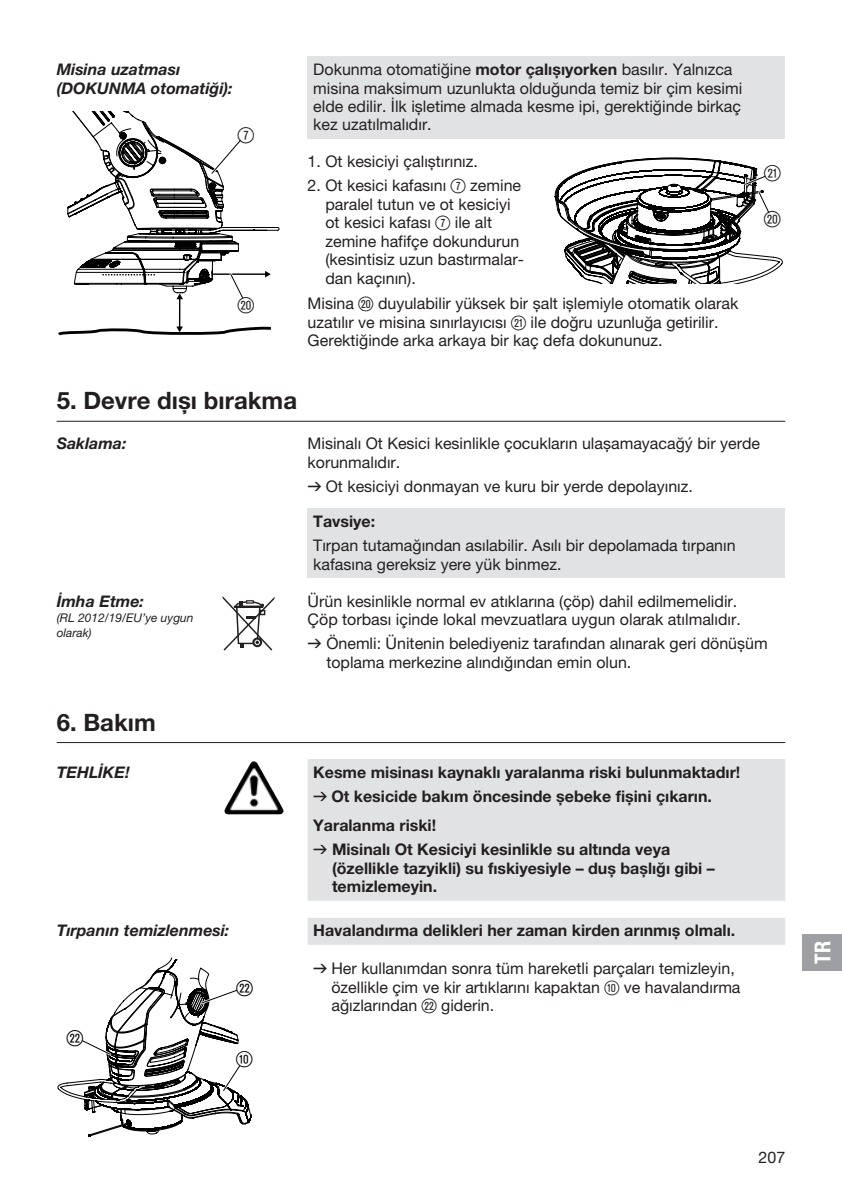
<style>
.page{position:relative;width:842px;height:1191px;background:#fff}
.page>*{position:absolute;margin:0;border:0;box-sizing:border-box;transform-origin:0 0}
.t1{font:700 24px "GARDENA Pro";color:#231f20}
.t2{font:22.2px/46px "Ziffernim Kreisund Quadrat BQ";color:#231f20}
.t3{font:22px "Ziffernim Kreisund Quadrat BQ";color:#000}
.t4{font:22px "Ziffernim Kreisund Quadrat BQ";color:#231f20}
.t5{font:22px "GARDENA Pro Bo Cond";color:#fff}
.t6{font:16px/18.4px "GARDENA Pro";color:#231f20}
.t7{font:700 16px/24px "GARDENA Pro";color:#231f20}
.t8{font:italic 700 16px/18.4px "GARDENA Pro";color:#231f20}
.t9{font:italic 12px/15px "GARDENA Pro";color:#231f20}
.s1{font-weight:700}
.s2{font-family:"Ziffernim Kreisund Quadrat BQ";font-size:20px}
.s3{font-family:"Formdruck"}
.s4{font-family:"Formdruck";font-weight:400}
</style>
<div class="page">
<div style="left:308px;top:57px;width:477px;height:82px;background:#e1e2e4"></div>
<svg style="left:58px;top:112px;width:222px;height:224px"></svg>
<svg style="left:554px;top:157px;width:229px;height:126px"></svg>
<div style="left:308px;top:509px;width:477px;height:69px;background:#e1e2e4"></div>
<hr style="left:57px;top:421px;width:728px;height:1px;background:#231f20">
<svg style="left:222px;top:596px;width:53px;height:55px"></svg>
<svg style="left:308px;top:759px;width:477px;height:185px;background:#e3e4e6"></svg>
<hr style="left:57px;top:742px;width:728px;height:1px;background:#231f20">
<img style="left:227px;top:761px;width:26px;height:44px">
<svg style="left:57px;top:957px;width:194px;height:180px"></svg>
<div style="left:802px;top:934px;width:40px;height:36px;background:#9d9fa2"></div>
<p class="t8" style="left:57px;top:60px;width:177px">Misina uzatması (DOKUNMA otomatiği):</p>
<h3 class="t4" style="left:238px;top:122px;width:18px">7</h3>
<h3 class="t4" style="left:238px;top:292px;width:18px">P</h3>
<p class="t6" style="left:313px;top:60px;width:430px">Dokunma otomatiğine <span class="s1">motor çalışıyorken</span> basılır. Yalnızca misina maksimum uzunlukta olduğunda temiz bir çim kesimi elde edilir. İlk işletime almada kesme ipi, gerektiğinde birkaç kez uzatılmalıdır.</p>
<p class="t6" style="left:308px;top:152px;width:172px">1. Ot kesiciyi çalıştırınız.</p>
<p class="t6" style="left:325px;top:176px;width:198px;text-indent:-18px">2. Ot kesici kafasını <span class="s2">7</span> zemine paralel tutun ve ot kesiciyi ot kesici kafası <span class="s2">7</span> ile alt zemine hafifçe dokundurun (kesintisiz uzun bastırmalar&shy;dan kaçının).</p>
<p class="t6" style="left:308px;top:294px;width:432px">Misina <span class="s2">P</span> duyulabilir yüksek bir şalt işlemiyle otomatik olarak uzatılır ve misina sınırlayıcısı <span class="s2">A</span> ile doğru uzunluğa getirilir.<br>Gerektiğinde arka arkaya bir kaç defa dokununuz.</p>
<h2 class="t2" style="left:764px;top:151px;width:18px">A<br>P</h2>
<h1 class="t1" style="left:57px;top:386px;width:242px">5. Devre dışı bırakma</h1>
<p class="t8" style="left:57px;top:434px;width:71px">Saklama:</p>
<p class="t6" style="left:308px;top:434px;width:454px">Misinalı Ot Kesici kesinlikle çocukların ulaşamayacağý bir yerde korunmalıdır.</p>
<p class="t6" style="left:308px;top:476px;width:387px"><span class="s3">v</span> Ot kesiciyi donmayan ve kuru bir yerde depolayınız.</p>
<p class="t7" style="left:313px;top:509px;width:63px">Tavsiye:</p>
<p class="t6" style="left:313px;top:536px;width:424px">Tırpan tutamağından asılabilir. Asılı bir depolamada tırpanın kafasına gereksiz yere yük binmez.</p>
<p class="t8" style="left:57px;top:591px;width:89px">İmha Etme:</p>
<p class="t9" style="left:57px;top:609px;width:138px">(RL 2012/19/EU’ye uygun olarak)</p>
<p class="t6" style="left:308px;top:591px;width:435px">Ürün kesinlikle normal ev atıklarına (çöp) dahil edilmemelidir.<br>Çöp torbası içinde lokal mevzuatlara uygun olarak atılmalıdır.</p>
<p class="t6" style="left:326px;top:634px;width:443px;text-indent:-19px"><span class="s3">v</span> Önemli: Ünitenin belediyeniz tarafından alınarak geri dönüşüm toplama merkezine alındığından emin olun.</p>
<h1 class="t1" style="left:57px;top:707px;width:101px">6. Bakım</h1>
<p class="t8" style="left:57px;top:762px;width:75px">TEHLİKE!</p>
<p class="t7" style="left:313px;top:759px;width:429px">Kesme misinası kaynaklı yaralanma riski bulunmaktadır! <span class="s4">v</span> Ot kesicide bakım öncesinde şebeke fişini çıkarın.</p>
<p class="t7" style="left:313px;top:813px;width:358px">Yaralanma riski!<br><span class="s4">v</span> Misinalı Ot Kesiciyi kesinlikle su altında veya</p>
<p class="t7" style="left:332px;top:858px;width:384px;line-height:18.4px">(özellikle tazyikli) su fıskiyesiyle – duş başlığı gibi – temizlemeyin.</p>
<p class="t8" style="left:57px;top:921px;width:174px">Tırpanın temizlenmesi:</p>
<p class="t7" style="left:313px;top:918px;width:423px">Havalandırma delikleri her zaman kirden arınmış olmalı.</p>
<p class="t6" style="left:331px;top:959px;width:411px;text-indent:-18px"><span class="s3">v</span> Her kullanımdan sonra tüm hareketli parçaları temizleyin, özellikle çim ve kir artıklarını kapaktan <span class="s2">0</span> ve havalandırma ağızlarından <span class="s2">S</span> giderin.</p>
<h3 class="t3" style="left:236px;top:975px;width:18px">S</h3>
<h3 class="t3" style="left:67px;top:1025px;width:18px">S</h3>
<h3 class="t3" style="left:236px;top:1046px;width:18px">0</h3>
<h3 class="t5" style="left:809px;top:963px;width:24px;rotate:-90deg">TR</h3>
<p class="t6" style="left:759px;top:1147px;width:28px">207</p>
</div>
